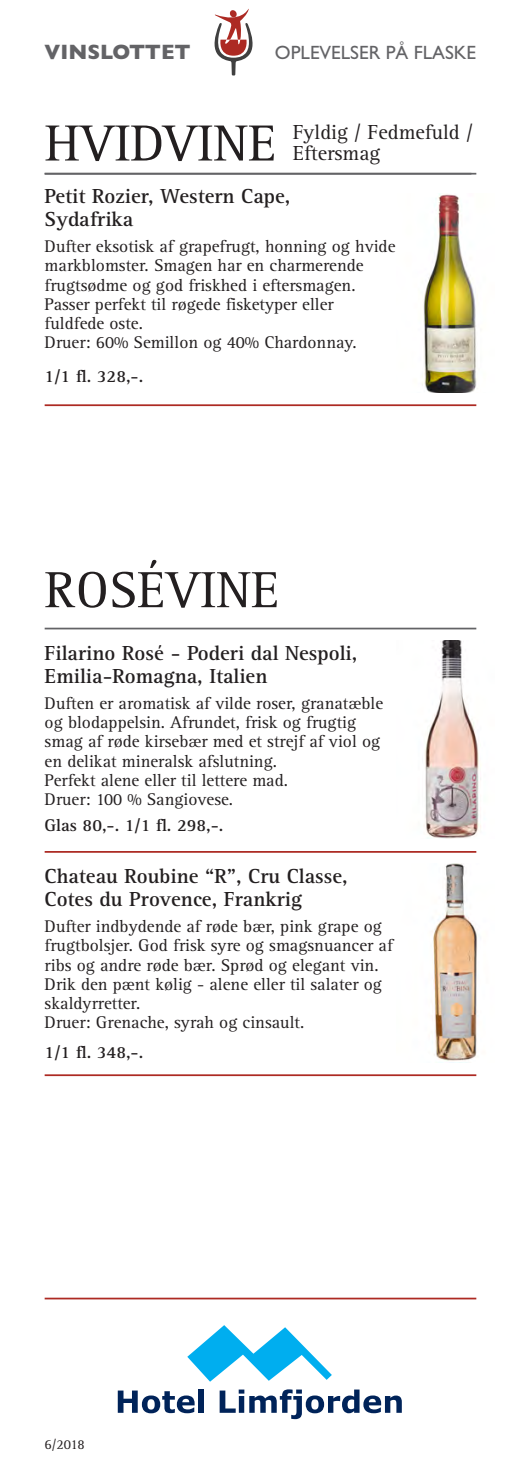
<style>
.page{position:relative;width:521px;height:1474px;background:#fff}
.page>*{position:absolute;margin:0;border:0;box-sizing:border-box;transform-origin:0 0}
.t1{font:52.5px "Rotis Serif";color:#231f20}
.t2{font:700 21px/22.8px "Rotis Serif";color:#231f20}
.t3{font:21px/21px "Rotis Serif";color:#231f20}
.t4{font:700 21px "Gill Sans";color:#636366}
.t5{font:19.25px "Gill Sans";color:#636366}
.t6{font:17.5px/19.2px "Rotis Serif";color:#231f20}
.t7{font:700 17.5px "Rotis Serif";color:#231f20}
.t8{font:14px "Rotis Serif";color:#231f20}
</style>
<div class="page">
<svg style="left:215px;top:9px;width:37px;height:66px"></svg>
<hr style="left:45px;top:173px;width:431px;height:1px;background:#636366">
<svg style="left:118px;top:1390px;width:77px;height:23px"></svg>
<div style="left:198px;top:1389px;width:6px;height:23px;background:#002359"></div>
<svg style="left:220px;top:1389px;width:182px;height:29px"></svg>
<svg style="left:187px;top:1325px;width:145px;height:56px"></svg>
<img style="left:422px;top:194px;width:55px;height:198px">
<hr style="left:45px;top:404px;width:431px;height:2px;background:#ad2a23">
<hr style="left:45px;top:627px;width:431px;height:2px;background:#636366">
<hr style="left:45px;top:851px;width:431px;height:1px;background:#ad2a23">
<hr style="left:45px;top:1074px;width:431px;height:2px;background:#ad2a23">
<img style="left:425px;top:640px;width:56px;height:198px">
<img style="left:432px;top:863px;width:45px;height:198px">
<hr style="left:45px;top:1297px;width:431px;height:2px;background:#ad2a23">
<p class="t4" style="left:45px;top:45px;width:148px">VINSLOTTET</p>
<p class="t5" style="left:275px;top:46px;width:203px">OPLEVELSER PÅ FLASKE</p>
<p class="t1" style="left:45px;top:124px;width:233px">HVIDVINE</p>
<p class="t3" style="left:293px;top:123px;width:182px">Fyldig / Fedmefuld /<br>Eftersmag</p>
<p class="t2" style="left:45px;top:187px;width:247px">Petit Rozier, Western Cape,</p>
<p class="t2" style="left:45px;top:209px;width:90px">Sydafrika</p>
<p class="t6" style="left:45px;top:238px;width:352px">Dufter eksotisk af grapefrugt, honning og hvide markblomster. Smagen har en charmerende frugtsødme og god friskhed i eftersmagen.</p>
<p class="t6" style="left:45px;top:296px;width:291px">Passer perfekt til røgede fisketyper eller</p>
<p class="t6" style="left:45px;top:315px;width:100px">fuldfede oste.</p>
<p class="t6" style="left:45px;top:334px;width:314px">Druer: 60% Semillon og 40% Chardonnay.</p>
<p class="t7" style="left:45px;top:369px;width:100px">1/1 fl. 328,-.</p>
<p class="t1" style="left:45px;top:570px;width:236px">ROSÉVINE</p>
<p class="t2" style="left:45px;top:643px;width:314px">Filarino Rosé - Poderi dal Nespoli,<br>Emilia-Romagna, Italien</p>
<p class="t6" style="left:45px;top:695px;width:340px">Duften er aromatisk af vilde roser, granatæble og blodappelsin. Afrundet, frisk og frugtig smag af røde kirsebær med et strejf af viol og en delikat mineralsk afslutning.</p>
<p class="t6" style="left:45px;top:772px;width:245px">Perfekt alene eller til lettere mad.</p>
<p class="t6" style="left:45px;top:791px;width:190px">Druer: 100 % Sangiovese.</p>
<p class="t7" style="left:45px;top:819px;width:180px">Glas 80,-. 1/1 fl. 298,-.</p>
<p class="t2" style="left:45px;top:866px;width:304px">Chateau Roubine “R”, Cru Classe,</p>
<p class="t2" style="left:45px;top:889px;width:259px">Cotes du Provence, Frankrig</p>
<p class="t6" style="left:45px;top:918px;width:350px">Dufter indbydende af røde bær, pink grape og frugtbolsjer. God frisk syre og smagsnuancer af ribs og andre røde bær. Sprød og elegant vin.<br>Drik den pænt kølig - alene eller til salater og skaldyrretter.</p>
<p class="t6" style="left:45px;top:1014px;width:261px">Druer: Grenache, syrah og cinsault.</p>
<p class="t7" style="left:45px;top:1046px;width:100px">1/1 fl. 348,-.</p>
<p class="t8" style="left:45px;top:1439px;width:42px">6/2018</p>
</div>
